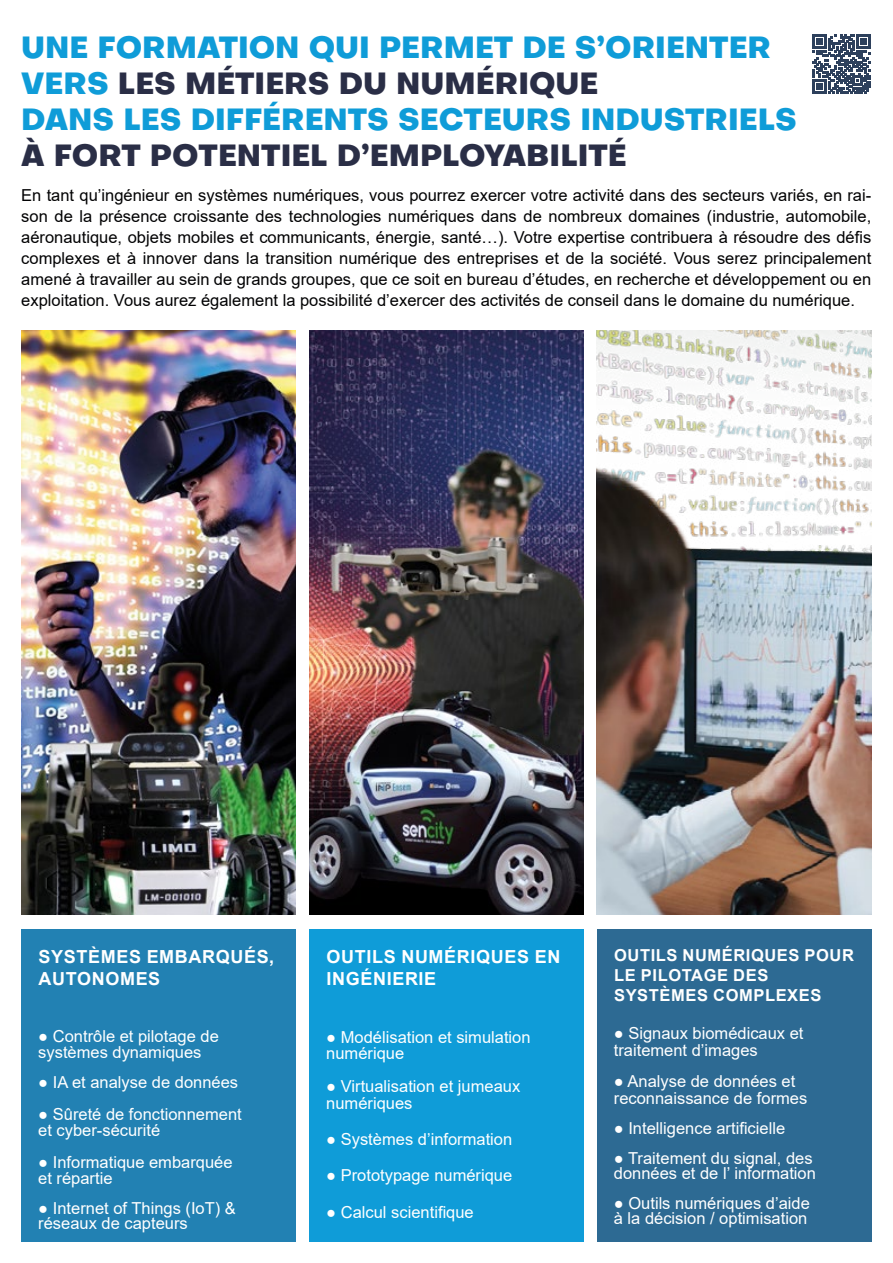
<style>
.page{position:relative;width:893px;height:1263px;background:#fff}
.page>*{position:absolute;margin:0;border:0;box-sizing:border-box;transform-origin:0 0}
.t1{font:800 30px/36px "Objective";color:#0f9cd8}
.t2{font:800 30px "Objective";color:#2a2e46}
.t3{font:700 18px/21.6px "Arial";letter-spacing:.035em;color:#fff}
.t4{font:16.5px/21px "Arial";color:#020203;text-align:justify}
.t5{font:16.5px/16.5px "Arial";color:#fff}
.t6{font:700 16.5px/19.8px "Arial";letter-spacing:.035em;color:#fff}
.s1{color:#2a2e46}
</style>
<div class="page">
<div style="left:309px;top:929px;width:275px;height:313px;background:#0f9cd8"></div>
<div style="left:597px;top:929px;width:274px;height:313px;background:#2d6a93"></div>
<img style="left:21px;top:331px;width:275px;height:583px">
<div style="left:21px;top:929px;width:275px;height:313px;background:#2281b3"></div>
<img style="left:309px;top:331px;width:275px;height:583px">
<img style="left:597px;top:331px;width:274px;height:583px">
<svg style="left:812px;top:35px;width:59px;height:59px"></svg>
<h1 class="t1" style="left:21px;top:29px;width:777px">UNE FORMATION QUI PERMET DE S’ORIENTER<br>VERS <span class="s1">LES MÉTIERS DU NUMÉRIQUE<br></span>DANS LES DIFFÉRENTS SECTEURS INDUSTRIELS</h1>
<h1 class="t2" style="left:21px;top:133px;width:607px">À FORT POTENTIEL D’EMPLOYABILITÉ</h1>
<p class="t4" style="left:21px;top:185px;width:851px">En tant qu’ingénieur en systèmes numériques, vous pourrez exercer votre activité dans des secteurs variés, en rai&shy;son de la présence croissante des technologies numériques dans de nombreux domaines (industrie, automobile, aéronautique, objets mobiles et communicants, énergie, santé…). Votre expertise contribuera à résoudre des défis complexes et à innover dans la transition numérique des entreprises et de la société. Vous serez principalement amené à travailler au sein de grands groupes, que ce soit en bureau d’études, en recherche et développement ou en exploitation. Vous aurez également la possibilité d’exercer des activités de conseil dans le domaine du numérique.</p>
<p class="t3" style="left:39px;top:946px;width:237px">SYSTÈMES EMBARQUÉS,<br>AUTONOMES</p>
<p class="t5" style="left:38px;top:1027px;width:182px">● Contrôle et pilotage de systèmes dynamiques</p>
<p class="t5" style="left:38px;top:1074px;width:201px">● IA et analyse de données</p>
<p class="t5" style="left:38px;top:1105px;width:205px">● Sûreté de fonctionnement et cyber-sécurité</p>
<p class="t5" style="left:38px;top:1153px;width:196px">● Informatique embarquée et répartie</p>
<p class="t5" style="left:38px;top:1201px;width:199px;line-height:15px">● Internet of Things (IoT) &amp; réseaux de capteurs</p>
<p class="t3" style="left:327px;top:946px;width:235px">OUTILS NUMÉRIQUES EN<br>INGÉNIERIE</p>
<p class="t5" style="left:326px;top:1028px;width:206px">● Modélisation et simulation numérique</p>
<p class="t5" style="left:326px;top:1078px;width:195px">● Virtualisation et jumeaux numériques</p>
<p class="t5" style="left:326px;top:1131px;width:188px">● Systèmes d’information</p>
<p class="t5" style="left:326px;top:1167px;width:188px">● Prototypage numérique</p>
<p class="t5" style="left:326px;top:1203px;width:149px">● Calcul scientifique</p>
<p class="t6" style="left:614px;top:946px;width:241px">OUTILS NUMÉRIQUES POUR<br>LE PILOTAGE DES<br>SYSTÈMES COMPLEXES</p>
<p class="t5" style="left:614px;top:1025px;width:191px">● Signaux biomédicaux et traitement d’images</p>
<p class="t5" style="left:614px;top:1073px;width:195px">● Analyse de données et reconnaissance de formes</p>
<p class="t5" style="left:614px;top:1119px;width:173px">● Intelligence artificielle</p>
<p class="t5" style="left:614px;top:1150px;width:204px;line-height:15px">● Traitement du signal, des données et de l’ information</p>
<p class="t5" style="left:614px;top:1195px;width:198px;line-height:15px">● Outils numériques d’aide à la décision / optimisation</p>
</div>
